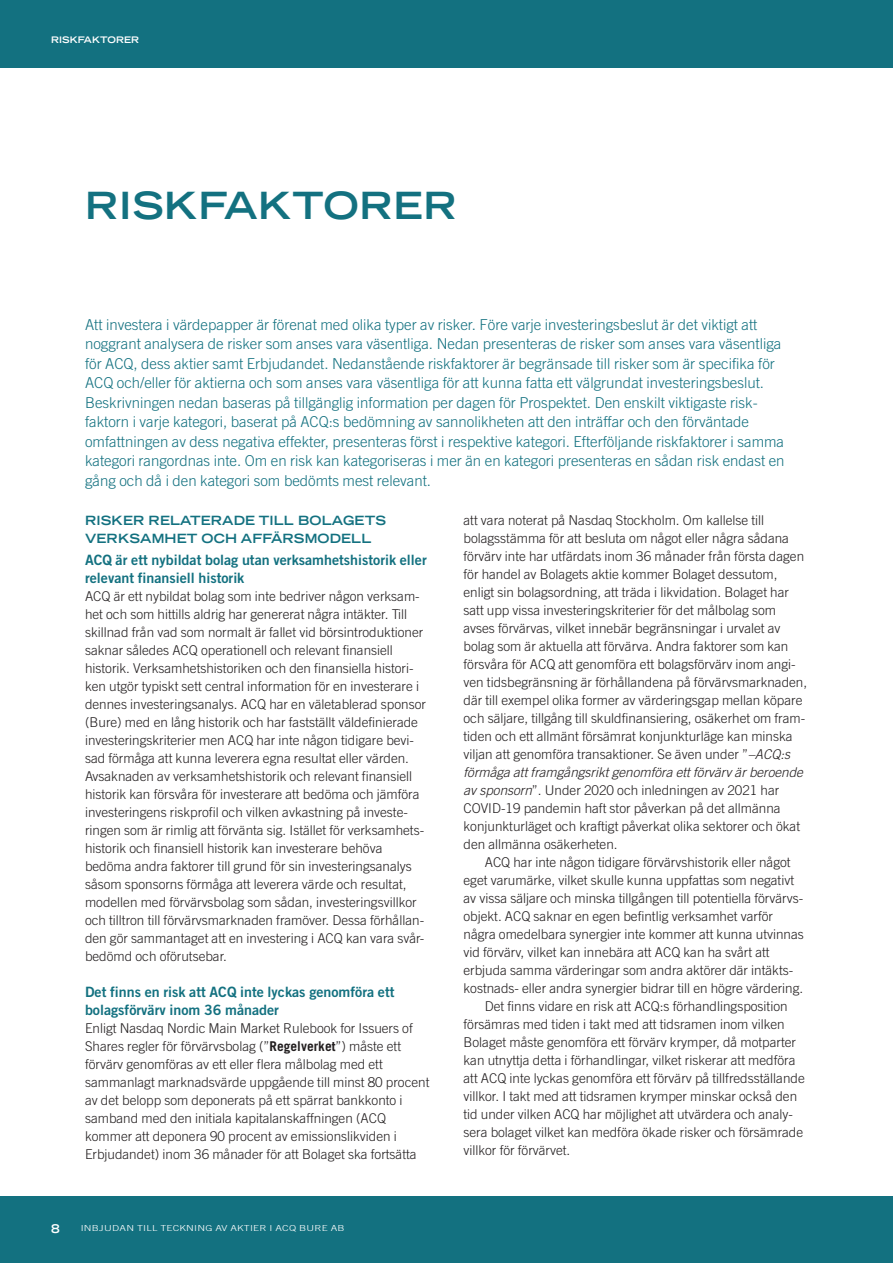
<style>
.page{position:relative;width:893px;height:1263px;background:#fff}
.page>*{position:absolute;margin:0;border:0;box-sizing:border-box;transform-origin:0 0}
.t1{font:700 expanded 37.5px "Trade Gothic LT Std";letter-spacing:.02em;color:#137180}
.t2{font:300 15px/19.5px "Trade Gothic LT Std";color:#137180}
.t3{font:14.25px/18px "Trade Gothic LT Std Bd 2";color:#137180}
.t4{font:300 13.5px/18px "Trade Gothic LT Std";color:#231f20}
.t5{font:700 expanded 12.75px/18px "Trade Gothic LT Std";letter-spacing:.01em;color:#137180}
.t6{font:700 expanded 12px "Trade Gothic LT Std";color:#fff}
.t7{font:700 expanded 9px "Trade Gothic LT Std";letter-spacing:.01em;color:#fff}
.t8{font:300 8.25px "Trade Gothic LT Std";letter-spacing:.02em;color:#fff;scale:1.3 1}
.s1{font-weight:700}
.s2{font-style:italic}
</style>
<div class="page">
<div style="left:0;top:0;width:893px;height:68px;background:#137180"></div>
<div style="left:0;top:1196px;width:893px;height:67px;background:#137180"></div>
<p class="t7" style="left:51px;top:34px;width:90px">RISKFAKTORER</p>
<h1 class="t1" style="left:85px;top:181px;width:373px">RISKFAKTORER</h1>
<p class="t2" style="left:85px;top:314px;width:701px">Att investera i värdepapper är förenat med olika typer av risker. Före varje investeringsbeslut är det viktigt att noggrant analysera de risker som anses vara väsentliga. Nedan presenteras de risker som anses vara väsentliga för ACQ, dess aktier samt Erbjudandet. Nedanstående riskfaktorer är begränsade till risker som är specifika för ACQ och/eller för aktierna och som anses vara väsentliga för att kunna fatta ett välgrundat investeringsbeslut.<br>Beskrivningen nedan baseras på tillgänglig information per dagen för Prospektet. Den enskilt viktigaste risk&shy;faktorn i varje kategori, baserat på ACQ:s bedömning av sannolikheten att den inträffar och den förväntade omfattningen av dess negativa effekter, presenteras först i respektive kategori. Efterföljande riskfaktorer i samma kategori rangordnas inte. Om en risk kan kategoriseras i mer än en kategori presenteras en sådan risk endast en gång och då i den kategori som bedömts mest relevant.</p>
<p class="t5" style="left:85px;top:511px;width:302px">RISKER RELATERADE TILL BOLAGETS<br>VERKSAMHET OCH AFFÄRSMODELL</p>
<p class="t3" style="left:85px;top:551px;width:343px">ACQ är ett nybildat bolag utan verksamhetshistorik eller relevant finansiell historik</p>
<p class="t4" style="left:85px;top:587px;width:342px">ACQ är ett nybildat bolag som inte bedriver någon verksam&shy;het och som hittills aldrig har genererat några intäkter. Till skillnad från vad som normalt är fallet vid börsintroduktioner saknar således ACQ operationell och relevant finansiell historik. Verksamhetshistoriken och den finansiella histori&shy;ken utgör typiskt sett central information för en investerare i dennes investeringsanalys. ACQ har en väletablerad sponsor (Bure) med en lång historik och har fastställt väldefinierade investeringskriterier men ACQ har inte någon tidigare bevi&shy;sad förmåga att kunna leverera egna resultat eller värden.<br>Avsaknaden av verksamhetshistorik och relevant finansiell historik kan försvåra för investerare att bedöma och jämföra investeringens riskprofil och vilken avkastning på investe&shy;ringen som är rimlig att förvänta sig. Istället för verksamhets&shy;historik och finansiell historik kan investerare behöva bedöma andra faktorer till grund för sin investeringsanalys såsom sponsorns förmåga att leverera värde och resultat, modellen med förvärvsbolag som sådan, investeringsvillkor och tilltron till förvärvsmarknaden framöver. Dessa förhållan&shy;den gör sammantaget att en investering i ACQ kan vara svår&shy;bedömd och oförutsebar.</p>
<p class="t3" style="left:85px;top:983px;width:311px">Det finns en risk att ACQ inte lyckas genomföra ett bolagsförvärv inom 36 månader</p>
<p class="t4" style="left:85px;top:1019px;width:346px">Enligt Nasdaq Nordic Main Market Rulebook for Issuers of Shares regler för förvärvsbolag (”<span class="s1">Regelverket</span>”) måste ett förvärv genomföras av ett eller flera målbolag med ett sammanlagt marknadsvärde uppgående till minst 80 procent av det belopp som deponerats på ett spärrat bankkonto i samband med den initiala kapitalanskaffningen (ACQ kommer att deponera 90 procent av emissionslikviden i Erbjudandet) inom 36 månader för att Bolaget ska fortsätta</p>
<p class="t4" style="left:463px;top:511px;width:345px">att vara noterat på Nasdaq Stockholm. Om kallelse till bolagsstämma för att besluta om något eller några sådana förvärv inte har utfärdats inom 36 månader från första dagen för handel av Bolagets aktie kommer Bolaget dessutom, enligt sin bolagsordning, att träda i likvidation. Bolaget har satt upp vissa investeringskriterier för det målbolag som avses förvärvas, vilket innebär begränsningar i urvalet av bolag som är aktuella att förvärva. Andra faktorer som kan försvåra för ACQ att genomföra ett bolagsförvärv inom angi&shy;ven tidsbegränsning är förhållandena på förvärvsmarknaden, där till exempel olika former av värderingsgap mellan köpare och säljare, tillgång till skuldfinansiering, osäkerhet om fram&shy;tiden och ett allmänt försämrat konjunkturläge kan minska viljan att genomföra transaktioner. Se även under ”<span class="s2">–ACQ:s förmåga att framgångsrikt genomföra ett förvärv är beroende av sponsorn</span>”. Under 2020 och inledningen av 2021 har COVID-19 pandemin haft stor påverkan på det allmänna konjunkturläget och kraftigt påverkat olika sektorer och ökat den allmänna osäkerheten.</p>
<p class="t4" style="left:485px;top:853px;width:307px">ACQ har inte någon tidigare förvärvshistorik eller något</p>
<p class="t4" style="left:463px;top:871px;width:332px">eget varumärke, vilket skulle kunna uppfattas som negativt</p>
<p class="t4" style="left:463px;top:889px;width:341px">av vissa säljare och minska tillgången till potentiella förvärvs-</p>
<p class="t4" style="left:463px;top:907px;width:311px">objekt. ACQ saknar en egen befintlig verksamhet varför</p>
<p class="t4" style="left:463px;top:925px;width:342px">några omedelbara synergier inte kommer att kunna utvinnas</p>
<p class="t4" style="left:463px;top:943px;width:308px">vid förvärv, vilket kan innebära att ACQ kan ha svårt att</p>
<p class="t4" style="left:463px;top:961px;width:331px">erbjuda samma värderingar som andra aktörer där intäkts-</p>
<p class="t4" style="left:463px;top:979px;width:341px">kostnads- eller andra synergier bidrar till en högre värdering.</p>
<p class="t4" style="left:485px;top:997px;width:304px">Det finns vidare en risk att ACQ:s förhandlingsposition</p>
<p class="t4" style="left:463px;top:1015px;width:323px">försämras med tiden i takt med att tidsramen inom vilken</p>
<p class="t4" style="left:463px;top:1033px;width:334px">Bolaget måste genomföra ett förvärv krymper, då motparter</p>
<p class="t4" style="left:463px;top:1051px;width:334px">kan utnyttja detta i förhandlingar, vilket riskerar att medföra</p>
<p class="t4" style="left:463px;top:1069px;width:343px">att ACQ inte lyckas genomföra ett förvärv på tillfredsställande</p>
<p class="t4" style="left:463px;top:1087px;width:335px">villkor. I takt med att tidsramen krymper minskar också den</p>
<p class="t4" style="left:463px;top:1105px;width:331px">tid under vilken ACQ har möjlighet att utvärdera och analy-</p>
<p class="t4" style="left:463px;top:1123px;width:341px">sera bolaget vilket kan medföra ökade risker och försämrade</p>
<p class="t4" style="left:463px;top:1141px;width:108px">villkor för förvärvet.</p>
<p class="t6" style="left:51px;top:1220px;width:10px">8</p>
<p class="t8" style="left:81px;top:1223px;width:205px">INBJUDAN TILL TECKNING AV AKTIER I ACQ BURE AB</p>
</div>
